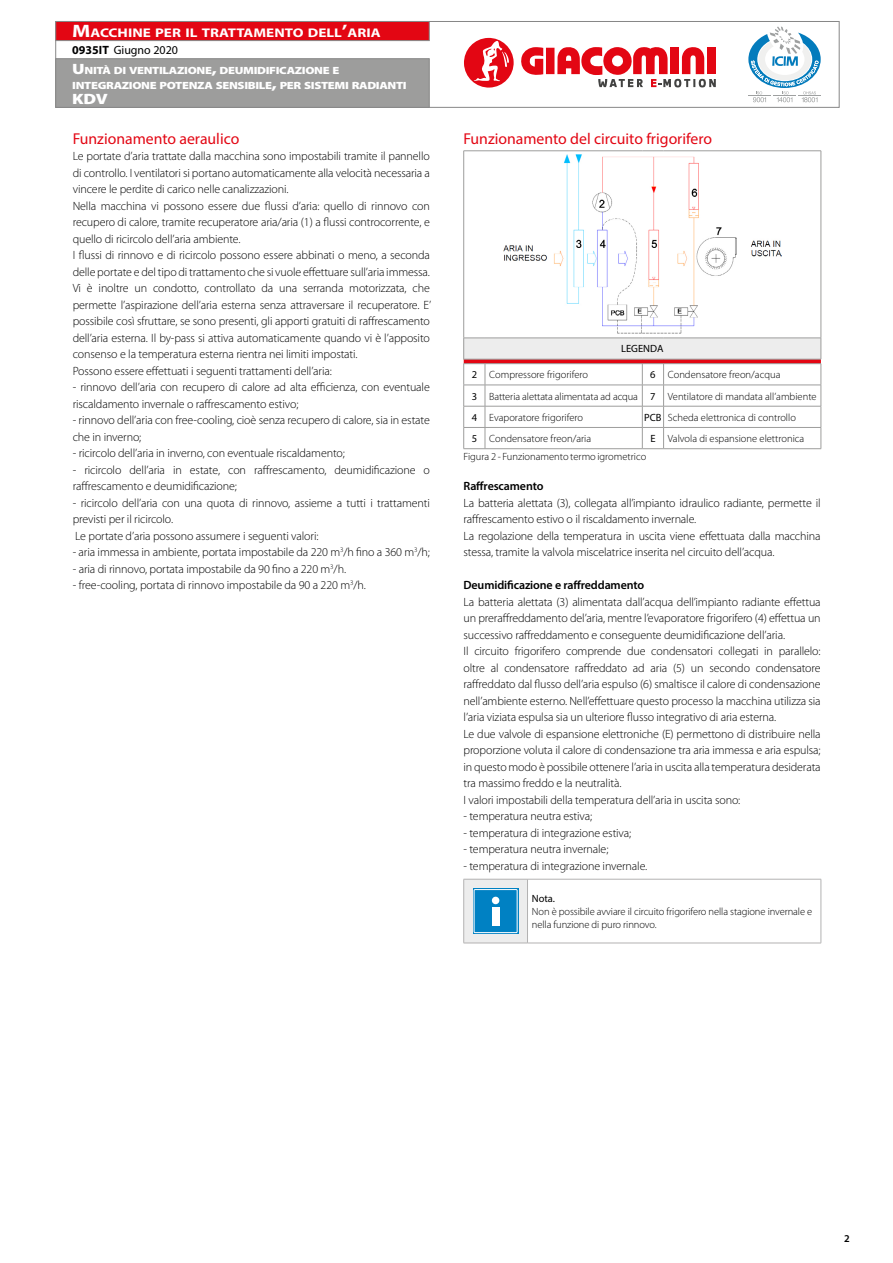
<style>
.page{position:relative;width:893px;height:1263px;background:#fff}
.page>*{position:absolute;margin:0;border:0;box-sizing:border-box;transform-origin:0 0}
.t1{font:15.75px "Myriad Pro";color:#e30613}
.t2{font:900 15px "Myriad Pro";color:#fff;scale:1.2 1}
.t3{font:700 12.6px "Myriad Pro";color:#fff;scale:1.2 1}
.t4{font:300 12px/16.5px "Myriad Pro";letter-spacing:-.01em;color:#000}
.t5{font:600 12px "Myriad Pro";letter-spacing:-.01em;color:#000}
.t6{font:12px "Myriad Pro";color:#000}
.t7{font:300 10.5px/21.3px "Myriad Pro";color:#000}
.t8{font:900 10.5px/15px "Myriad Pro";letter-spacing:-.03em;color:#fff;scale:1.2 1}
.t9{font:10.5px "Myriad Pro";color:#000}
.t10{font:600 10.5px "Myriad Pro";color:#000}
.s1{font-size:18px}
.s2{font-size:15px}
.s3{font-weight:700}
.s4{font-weight:400}
</style>
<div class="page">
<div style="left:55px;top:21px;width:784px;height:87px;background:#fff;border:1px solid #878787"></div>
<div style="left:55px;top:58px;width:374px;height:50px;background:#9d9d9c;border:1px solid #878787"></div>
<div style="left:55px;top:21px;width:374px;height:20px;background:#e30613;border:1px solid #878787"></div>
<svg style="left:521px;top:47px;width:22px;height:28px"></svg>
<div style="left:546px;top:48px;width:8px;height:26px;background:#e30613"></div>
<svg style="left:557px;top:47px;width:159px;height:40px"></svg>
<svg style="left:464px;top:37px;width:50px;height:51px"></svg>
<svg style="left:748px;top:27px;width:73px;height:75px"></svg>
<svg style="left:464px;top:152px;width:357px;height:186px"></svg>
<svg style="left:464px;top:151px;width:21px;height:1px"></svg>
<hr style="left:463px;top:151px;width:1px;height:187px;background:#9d9d9c">
<hr style="left:485px;top:151px;width:157px;height:1px;background:#9d9d9c">
<svg style="left:642px;top:151px;width:22px;height:1px"></svg>
<hr style="left:664px;top:151px;width:157px;height:1px;background:#9d9d9c">
<hr style="left:821px;top:151px;width:1px;height:187px;background:#9d9d9c">
<svg style="left:463px;top:338px;width:359px;height:111px"></svg>
<hr style="left:664px;top:338px;width:157px;height:1px;background:#9d9d9c">
<img style="left:503px;top:155px;width:278px;height:179px">
<div style="left:464px;top:879px;width:63px;height:64px;background:#ededed"></div>
<hr style="left:527px;top:879px;width:294px;height:1px;background:#b3b2b2">
<hr style="left:527px;top:879px;width:1px;height:64px;background:#b3b2b2">
<hr style="left:821px;top:879px;width:1px;height:64px;background:#b3b2b2">
<hr style="left:527px;top:943px;width:294px;height:1px;background:#b3b2b2">
<hr style="left:463px;top:879px;width:1px;height:64px;background:#b3b2b2">
<hr style="left:463px;top:943px;width:64px;height:1px;background:#b3b2b2">
<hr style="left:463px;top:879px;width:64px;height:1px;background:#b3b2b2">
<div style="left:473px;top:888px;width:46px;height:46px;background:#0081c3"></div>
<div style="left:474px;top:889px;width:43px;height:44px;border:1px solid #fff"></div>
<div style="left:492px;top:897px;width:7px;height:7px;background:#fff;border-radius:50%"></div>
<div style="left:492px;top:907px;width:7px;height:18px;background:#fff"></div>
<p class="t3" style="left:72px;top:25px;width:258px"><span class="s1">M</span>ACCHINE PER IL TRATTAMENTO DELL<span class="s1">’</span>ARIA</p>
<p class="t8" style="left:72px;top:62px;width:280px"><span class="s2">U</span>NITÀ DI VENTILAZIONE<span class="s2">,</span> DEUMIDIFICAZIONE E<br>INTEGRAZIONE POTENZA SENSIBILE<span class="s2">,</span> PER SISTEMI RADIANTI</p>
<p class="t2" style="left:72px;top:89px;width:20px">KDV</p>
<p class="t6" style="left:72px;top:43px;width:107px"><span class="s3">0935IT</span> Giugno 2020</p>
<h1 class="t1" style="left:73px;top:129px;width:168px">Funzionamento aeraulico</h1>
<p class="t4" style="left:73px;top:148px;width:360px">Le portate d’aria trattate dalla macchina sono impostabili tramite il pannello di controllo. I ventilatori si portano automaticamente alla velocità necessaria a vincere le perdite di carico nelle canalizzazioni.<br>Nella macchina vi possono essere due flussi d’aria: quello di rinnovo con recupero di calore, tramite recuperatore aria/aria (1) a flussi controcorrente, e quello di ricircolo dell’aria ambiente.<br>I flussi di rinnovo e di ricircolo possono essere abbinati o meno, a seconda delle portate e del tipo di trattamento che si vuole effettuare sull’aria immessa.<br>Vi è inoltre un condotto, controllato da una serranda motorizzata, che permette l’aspirazione dell’aria esterna senza attraversare il recuperatore. E’ possibile così sfruttare, se sono presenti, gli apporti gratuiti di raffrescamento dell’aria esterna. Il by-pass si attiva automaticamente quando vi è l’apposito consenso e la temperatura esterna rientra nei limiti impostati.<br>Possono essere effettuati i seguenti trattamenti dell’aria:</p>
<p class="t4" style="left:73px;top:379px;width:359px">- rinnovo dell’aria con recupero di calore ad alta efficienza, con eventuale riscaldamento invernale o raffrescamento estivo;</p>
<p class="t4" style="left:73px;top:412px;width:359px">- rinnovo dell’aria con free-cooling, cioè senza recupero di calore, sia in estate che in inverno;</p>
<p class="t4" style="left:73px;top:445px;width:274px">- ricircolo dell’aria in inverno, con eventuale riscaldamento;</p>
<p class="t4" style="left:73px;top:461px;width:359px">- ricircolo dell’aria in estate, con raffrescamento, deumidificazione o raffrescamento e deumidificazione;</p>
<p class="t4" style="left:73px;top:494px;width:359px">- ricircolo dell’aria con una quota di rinnovo, assieme a tutti i trattamenti previsti per il ricircolo.<br>Le portate d’aria possono assumere i seguenti valori:</p>
<p class="t4" style="left:73px;top:544px;width:359px">- aria immessa in ambiente, portata impostabile da 220 m<sup>3</sup>/h fino a 360 m<sup>3</sup>/h;</p>
<p class="t4" style="left:73px;top:560px;width:275px">- aria di rinnovo, portata impostabile da 90 fino a 220 m<sup>3</sup>/h.</p>
<p class="t4" style="left:73px;top:577px;width:295px">- free-cooling, portata di rinnovo impostabile da 90 a 220 m<sup>3</sup>/h.</p>
<h1 class="t1" style="left:463px;top:129px;width:250px">Funzionamento del circuito frigorifero</h1>
<p class="t9" style="left:621px;top:342px;width:44px">LEGENDA</p>
<p class="t7" style="left:472px;top:364px;width:346px;text-indent:179px"><span class="s4">6</span> Condensatore freon/acqua<br><span class="s4">3</span> Batteria alettata alimentata ad acqua <span class="s4">7</span> Ventilatore di mandata all’ambiente<br><span class="s4">4</span> Evaporatore frigorifero</p>
<p class="t7" style="left:472px;top:364px;width:118px"><span class="s4">2</span> Compressore frigorifero</p>
<p class="t7" style="left:644px;top:406px;width:153px"><span class="s4">PCB</span> Scheda elettronica di controllo</p>
<p class="t7" style="left:472px;top:428px;width:121px"><span class="s4">5</span> Condensatore freon/aria</p>
<p class="t7" style="left:650px;top:428px;width:155px"><span class="s4">E</span> Valvola di espansione elettronica</p>
<p class="t7" style="left:463px;top:446px;width:184px">Figura 2 - Funzionamento termo igrometrico</p>
<p class="t5" style="left:463px;top:478px;width:81px">Raffrescamento</p>
<p class="t4" style="left:463px;top:494px;width:359px">La batteria alettata (3), collegata all’impianto idraulico radiante, permette il raffrescamento estivo o il riscaldamento invernale.<br>La regolazione della temperatura in uscita viene effettuata dalla macchina stessa, tramite la valvola miscelatrice inserita nel circuito dell’acqua.</p>
<p class="t5" style="left:463px;top:577px;width:182px">Deumidificazione e raffreddamento</p>
<p class="t4" style="left:463px;top:593px;width:359px">La batteria alettata (3) alimentata dall’acqua dell’impianto radiante effettua un preraffreddamento del’aria, mentre l’evaporatore frigorifero (4) effettua un successivo raffreddamento e conseguente deumidificazione dell’aria.<br>Il circuito frigorifero comprende due condensatori collegati in parallelo: oltre al condensatore raffreddato ad aria (5) un secondo condensatore raffreddato dal flusso dell’aria espulso (6) smaltisce il calore di condensazione nell’ambiente esterno. Nell’effettuare questo processo la macchina utilizza sia l’aria viziata espulsa sia un ulteriore flusso integrativo di aria esterna.<br>Le due valvole di espansione elettroniche (E) permettono di distribuire nella proporzione voluta il calore di condensazione tra aria immessa e aria espulsa; in questo modo è possibile ottenere l’aria in uscita alla temperatura desiderata tra massimo freddo e la neutralità.<br>I valori impostabili della temperatura dell’aria in uscita sono:</p>
<p class="t4" style="left:463px;top:808px;width:130px">- temperatura neutra estiva;</p>
<p class="t4" style="left:463px;top:824px;width:169px">- temperatura di integrazione estiva;</p>
<p class="t4" style="left:463px;top:841px;width:146px">- temperatura neutra invernale;</p>
<p class="t4" style="left:463px;top:857px;width:185px">- temperatura di integrazione invernale.</p>
<p class="t9" style="left:532px;top:892px;width:24px">Nota.</p>
<p class="t7" style="left:532px;top:905px;width:282px;line-height:12.6px">Non è possibile avviare il circuito frigorifero nella stagione invernale e nella funzione di puro rinnovo.</p>
<p class="t10" style="left:844px;top:1231px;width:7px">2</p>
</div>
